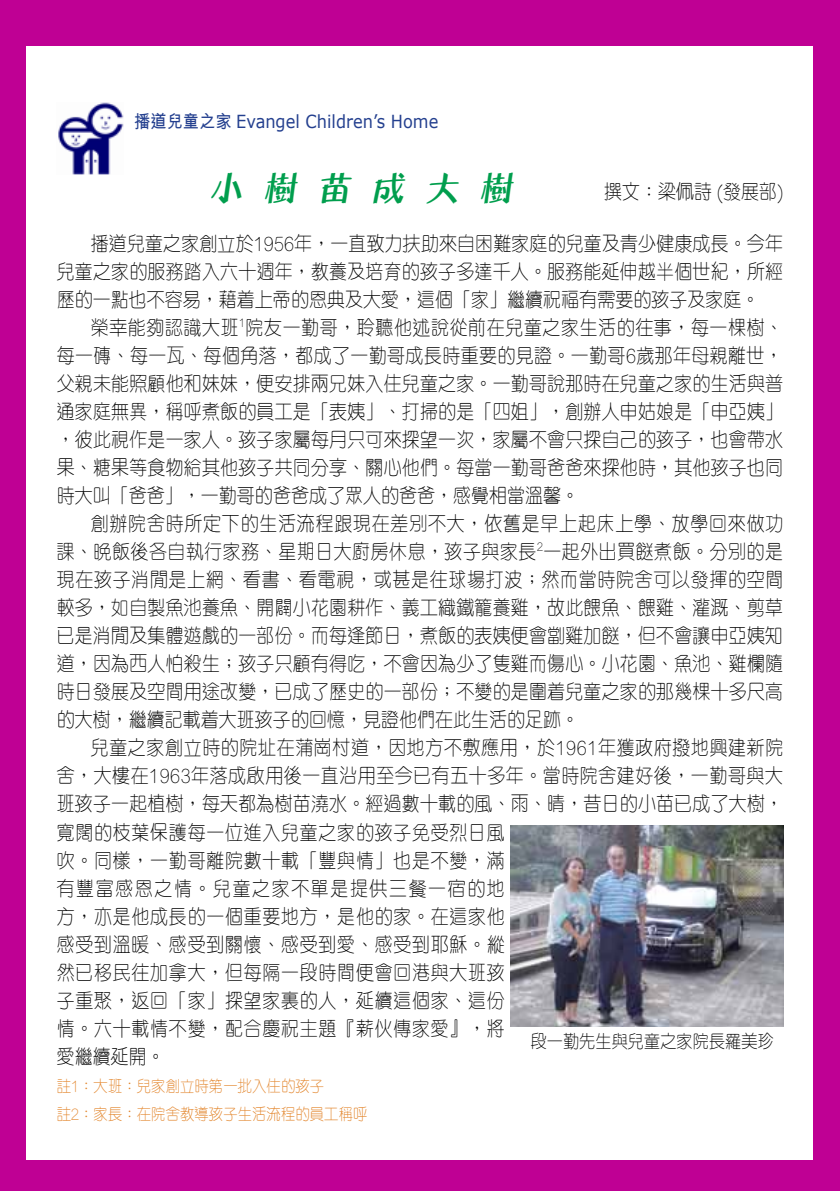
<style>
.page{position:relative;width:840px;height:1191px;background:#fff}
.page>*{position:absolute;margin:0;border:0;box-sizing:border-box;transform-origin:0 0}
.t1{font:700 36px "M Marker HK";letter-spacing:.5em;color:#009e4d}
.t2{font:300 20px/28px "M Yuen HK";letter-spacing:.025em;color:#000;text-align:justify;scale:.9 1}
.t3{font:18px "Verdana";color:#24408f;scale:.9 1}
.t4{font:300 18px "M Yuen HK";color:#000;scale:.9 1}
.t5{font:300 16px/28px "M Yuen HK";color:#e28226;scale:.9 1}
.s1{font-family:"M Hei HK";font-weight:700}
</style>
<div class="page">
<div style="left:0;top:0;width:839px;height:1191px;background:#bf0094"></div>
<div style="left:26px;top:47px;width:786px;height:1112px;background:#fff"></div>
<img style="left:58px;top:102px;width:66px;height:73px">
<img style="left:510px;top:825px;width:272px;height:201px">
<p class="t3" style="left:134px;top:110px;width:339px"><span class="s1">播道兒童之家</span> Evangel Children’s Home</p>
<h1 class="t1" style="left:209px;top:162px;width:307px">小樹苗成大樹</h1>
<p class="t2" style="left:603px;top:176px;width:200px">撰文：梁佩詩 (發展部)</p>
<p class="t2" style="left:57px;top:229px;width:808px;text-indent:34px">播道兒童之家創立於1956年，一直致力扶助來自困難家庭的兒童及青少健康成長。今年兒童之家的服務踏入六十週年，教養及培育的孩子多達千人。服務能延伸越半個世紀，所經歷的一點也不容易，藉着上帝的恩典及大愛，這個「家」繼續祝福有需要的孩子及家庭。</p>
<p class="t2" style="left:57px;top:313px;width:808px;text-indent:34px">榮幸能夠認識大班<sup>1</sup>院友一勤哥，聆聽他述說從前在兒童之家生活的往事，每一棵樹、每一磚、每一瓦、每個角落，都成了一勤哥成長時重要的見證。一勤哥6歲那年母親離世，父親未能照顧他和妹妹，便安排兩兄妹入住兒童之家。一勤哥說那時在兒童之家的生活與普通家庭無異，稱呼煮飯的員工是「表姨」、打掃的是「四姐」，創辦人申姑娘是「申亞姨」，彼此視作是一家人。孩子家屬每月只可來探望一次，家屬不會只探自己的孩子，也會帶水果、糖果等食物給其他孩子共同分享、關心他們。每當一勤哥爸爸來探他時，其他孩子也同時大叫「爸爸」，一勤哥的爸爸成了眾人的爸爸，感覺相當溫馨。</p>
<p class="t2" style="left:57px;top:509px;width:808px;text-indent:34px">創辦院舍時所定下的生活流程跟現在差別不大，依舊是早上起床上學、放學回來做功課、晚飯後各自執行家務、星期日大廚房休息，孩子與家長<sup>2</sup>一起外出買餸煮飯。分別的是現在孩子消閒是上網、看書、看電視，或甚是往球場打波；然而當時院舍可以發揮的空間較多，如自製魚池養魚、開闢小花園耕作、義工織鐵籠養雞，故此餵魚、餵雞、灌溉、剪草已是消閒及集體遊戲的一部份。而每逢節日，煮飯的表姨便會劏雞加餸，但不會讓申亞姨知道，因為西人怕殺生；孩子只顧有得吃，不會因為少了隻雞而傷心。小花園、魚池、雞欄隨時日發展及空間用途改變，已成了歷史的一部份；不變的是圍着兒童之家的那幾棵十多尺高的大樹，繼續記載着大班孩子的回憶，見證他們在此生活的足跡。</p>
<p class="t2" style="left:57px;top:733px;width:808px;text-align:left;text-indent:34px">兒童之家創立時的院址在蒲崗村道，因地方不敷應用，於1961年獲政府撥地興建新院舍，大樓在1963年落成啟用後一直沿用至今已有五十多年。當時院舍建好後，一勤哥與大班孩子一起植樹，每天都為樹苗澆水。經過數十載的風、雨、晴，昔日的小苗已成了大樹，寬闊的枝葉保護每一位進入兒童之家的孩子免受烈日風<br>吹。同樣，一勤哥離院數十載「豐與情」也是不變，滿<br>有豐富感恩之情。兒童之家不單是提供三餐一宿的地<br>方，亦是他成長的一個重要地方，是他的家。在這家他<br>感受到溫暖、感受到關懷、感受到愛、感受到耶穌。縱<br>然已移民往加拿大，但每隔一段時間便會回港與大班孩<br>子重聚，返回「家」探望家裏的人，延續這個家、這份<br>情。六十載情不變，配合慶祝主題『薪伙傳家愛』，將<br>愛繼續延開。</p>
<p class="t5" style="left:57px;top:1070px;width:346px">註1：大班：兒家創立時第一批入住的孩子<br>註2：家長：在院舍教導孩子生活流程的員工稱呼</p>
<p class="t4" style="left:530px;top:1029px;width:271px">段一勤先生與兒童之家院長羅美珍</p>
</div>
